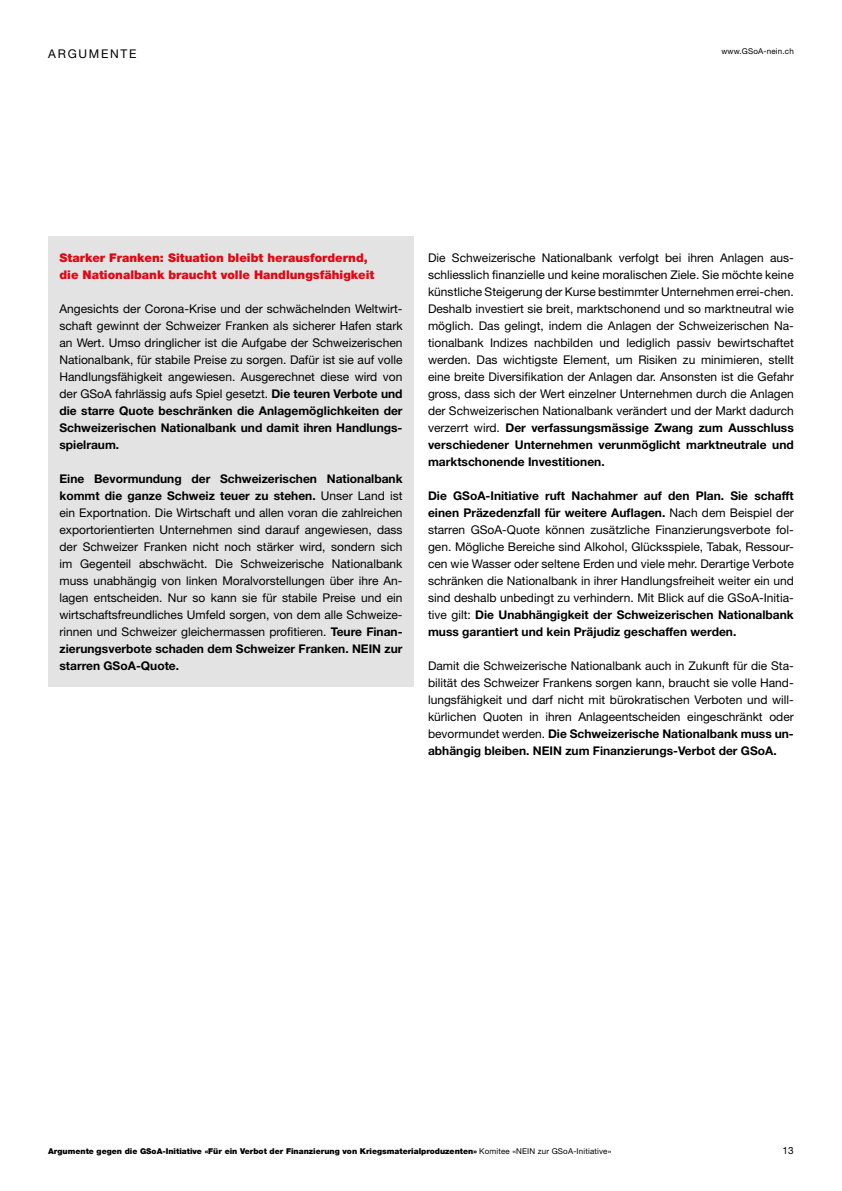
<style>
.page{position:relative;width:842px;height:1191px;background:#fff}
.page>*{position:absolute;margin:0;border:0;box-sizing:border-box;transform-origin:0 0}
.t1{font:12px/17px "Helvetica Neue";color:#000;text-align:justify}
.t2{font:700 12px/17px "Helvetica Neue LT Std";color:#000}
.t3{font:900 12px/17px "Helvetica Neue LT Std";color:#e30613}
.t4{font:12px "Helvetica Neue";letter-spacing:.145em;color:#000}
.t5{font:10px "Helvetica Neue";color:#000}
.t6{font:900 8px "Helvetica Neue LT Pro";color:#000}
.t7{font:8px "Helvetica Neue";letter-spacing:.02em;color:#000}
.s1{font-family:"Helvetica Neue LT Std";font-weight:700}
.s2{font-family:"Helvetica Neue";font-weight:400}
</style>
<div class="page">
<div style="left:48px;top:236px;width:366px;height:451px;background:#e3e3e3"></div>
<p class="t4" style="left:48px;top:46px;width:90px">ARGUMENTE</p>
<p class="t7" style="left:721px;top:47px;width:74px">www.GSoA-nein.ch</p>
<p class="t3" style="left:60px;top:249px;width:316px">Starker Franken: Situation bleibt herausfordernd, die Nationalbank braucht volle Handlungsfähigkeit</p>
<p class="t1" style="left:60px;top:300px;width:345px">Angesichts der Corona-Krise und der schwächelnden Weltwirt&shy;schaft gewinnt der Schweizer Franken als sicherer Hafen stark an Wert. Umso dringlicher ist die Aufgabe der Schweizerischen Nationalbank, für stabile Preise zu sorgen. Dafür ist sie auf volle Handlungsfähigkeit angewiesen. Ausgerechnet diese wird von der GSoA fahrlässig aufs Spiel gesetzt. <span class="s1">Die teuren Verbote und</span></p>
<p class="t2" style="left:60px;top:402px;width:345px;text-align:justify">die starre Quote beschränken die Anlagemöglichkeiten der Schweizerischen Nationalbank und damit ihren Handlungs&shy;spielraum.</p>
<p class="t2" style="left:60px;top:470px;width:344px">Eine Bevormundung der Schweizerischen Nationalbank kommt die ganze Schweiz teuer zu stehen. <span class="s2">Unser Land ist</span></p>
<p class="t1" style="left:60px;top:504px;width:345px">ein Exportnation. Die Wirtschaft und allen voran die zahlreichen exportorientierten Unternehmen sind darauf angewiesen, dass der Schweizer Franken nicht noch stärker wird, sondern sich im Gegenteil abschwächt. Die Schweizerische Nationalbank muss unabhängig von linken Moralvorstellungen über ihre An&shy;lagen entscheiden. Nur so kann sie für stabile Preise und ein wirtschaftsfreundliches Umfeld sorgen, von dem alle Schweize&shy;rinnen und Schweizer gleichermassen profitieren. <span class="s1">Teure Finan-</span></p>
<p class="t2" style="left:60px;top:640px;width:344px">zierungsverbote schaden dem Schweizer Franken. NEIN zur starren GSoA-Quote.</p>
<p class="t1" style="left:428px;top:249px;width:367px">Die Schweizerische Nationalbank verfolgt bei ihren Anlagen aus&shy;schliesslich finanzielle und keine moralischen Ziele. Sie möchte keine künstliche Steigerung der Kurse bestimmter Unternehmen errei-chen.<br>Deshalb investiert sie breit, marktschonend und so marktneutral wie möglich. Das gelingt, indem die Anlagen der Schweizerischen Na&shy;tionalbank Indizes nachbilden und lediglich passiv bewirtschaftet werden. Das wichtigste Element, um Risiken zu minimieren, stellt eine breite Diversifikation der Anlagen dar. Ansonsten ist die Gefahr gross, dass sich der Wert einzelner Unternehmen durch die Anlagen der Schweizerischen Nationalbank verändert und der Markt dadurch</p>
<p class="t2" style="left:428px;top:419px;width:367px;text-align:justify"><span class="s2">verzerrt wird.</span> Der verfassungsmässige Zwang zum Ausschluss verschiedener Unternehmen verunmöglicht marktneutrale und marktschonende Investitionen.</p>
<p class="t2" style="left:428px;top:487px;width:367px">Die GSoA-Initiative ruft Nachahmer auf den Plan. Sie schafft einen Präzedenzfall für weitere Auflagen. <span class="s2">Nach dem Beispiel der</span></p>
<p class="t1" style="left:428px;top:521px;width:367px">starren GSoA-Quote können zusätzliche Finanzierungsverbote fol&shy;gen. Mögliche Bereiche sind Alkohol, Glücksspiele, Tabak, Ressour&shy;cen wie Wasser oder seltene Erden und viele mehr. Derartige Verbote schränken die Nationalbank in ihrer Handlungsfreiheit weiter ein und sind deshalb unbedingt zu verhindern. Mit Blick auf die GSoA-Initia-</p>
<p class="t2" style="left:428px;top:606px;width:367px"><span class="s2">tive gilt:</span> Die Unabhängigkeit der Schweizerischen Nationalbank muss garantiert und kein Präjudiz geschaffen werden.</p>
<p class="t1" style="left:428px;top:657px;width:367px">Damit die Schweizerische Nationalbank auch in Zukunft für die Sta&shy;bilität des Schweizer Frankens sorgen kann, braucht sie volle Hand&shy;lungsfähigkeit und darf nicht mit bürokratischen Verboten und will&shy;kürlichen Quoten in ihren Anlageentscheiden eingeschränkt oder</p>
<p class="t2" style="left:428px;top:725px;width:367px"><span class="s2">bevormundet werden.</span> Die Schweizerische Nationalbank muss un&shy;abhängig bleiben. NEIN zum Finanzierungs-Verbot der GSoA.</p>
<p class="t6" style="left:48px;top:1146px;width:565px">Argumente gegen die GSoA-Initiative «Für ein Verbot der Finanzierung von Kriegsmaterialproduzenten» <span class="s2">Komitee «NEIN zur GSoA-Initiative»</span></p>
<p class="t5" style="left:782px;top:1144px;width:13px">13</p>
</div>
